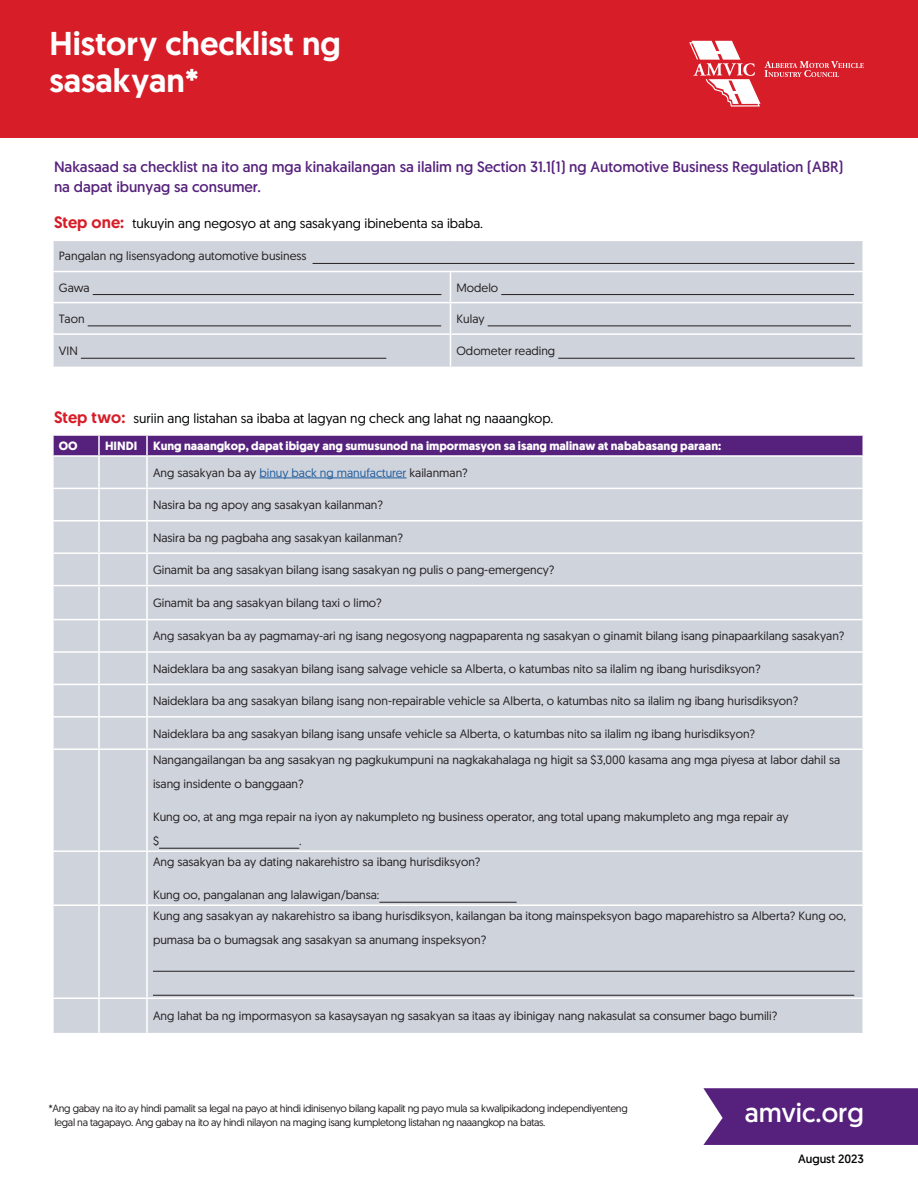
<style>
.page{position:relative;width:918px;height:1188px;background:#fff}
.page>*{position:absolute;margin:0;border:0;box-sizing:border-box;transform-origin:0 0}
.t1{font:500 33px/37.5px "Geomanist";color:#fff}
.t2{font:27px "Geomanist";color:#fff}
.t3{font:15px/19.5px "Geomanist";color:#56217c}
.t4{font:13.5px "Geomanist";color:#010203}
.t5{font:12px/24px "Geomanist";color:#231f20}
.t6{font:700 12px "Geomanist";color:#fff}
.t7{font:12px "Geomanist";color:#010203}
.t8{font:10.5px/13.5px "Geomanist";letter-spacing:-.03em;color:#231f20}
.s1{font-weight:500;font-size:16.5px;color:#d61d28}
.s2{color:#215e9f}
</style>
<div class="page">
<div style="left:0;top:0;width:918px;height:137px;background:#d61d28"></div>
<svg style="left:689px;top:41px;width:175px;height:66px"></svg>
<div style="left:54px;top:241px;width:808px;height:126px;background:#cfd3dc"></div>
<hr style="left:450px;top:272px;width:1px;height:30px;background:#fff">
<hr style="left:52px;top:302px;width:398px;height:1px;background:#fff">
<hr style="left:450px;top:302px;width:414px;height:1px;background:#fff">
<hr style="left:450px;top:303px;width:1px;height:30px;background:#fff">
<hr style="left:52px;top:333px;width:398px;height:2px;background:#fff">
<hr style="left:450px;top:333px;width:414px;height:2px;background:#fff">
<hr style="left:450px;top:335px;width:1px;height:32px;background:#fff">
<hr style="left:52px;top:271px;width:398px;height:1px;background:#fff">
<hr style="left:450px;top:271px;width:414px;height:1px;background:#fff">
<hr style="left:313px;top:263px;width:541px;height:1px;background:#231f20">
<hr style="left:93px;top:294px;width:348px;height:1px;background:#231f20">
<hr style="left:501px;top:294px;width:353px;height:1px;background:#231f20">
<hr style="left:88px;top:326px;width:353px;height:1px;background:#231f20">
<hr style="left:488px;top:326px;width:363px;height:1px;background:#231f20">
<hr style="left:81px;top:358px;width:305px;height:1px;background:#231f20">
<hr style="left:558px;top:358px;width:297px;height:1px;background:#231f20">
<div style="left:54px;top:457px;width:808px;height:576px;background:#cfd3dc"></div>
<div style="left:53px;top:435px;width:811px;height:20px;background:#56217c"></div>
<hr style="left:98px;top:457px;width:2px;height:31px;background:#fff">
<hr style="left:146px;top:457px;width:2px;height:31px;background:#fff">
<hr style="left:52px;top:488px;width:47px;height:1px;background:#fff">
<hr style="left:99px;top:488px;width:48px;height:1px;background:#fff">
<hr style="left:98px;top:489px;width:2px;height:31px;background:#fff">
<hr style="left:147px;top:488px;width:717px;height:1px;background:#fff">
<hr style="left:146px;top:489px;width:2px;height:31px;background:#fff">
<hr style="left:52px;top:520px;width:47px;height:2px;background:#fff">
<hr style="left:99px;top:520px;width:48px;height:2px;background:#fff">
<hr style="left:98px;top:522px;width:2px;height:30px;background:#fff">
<hr style="left:147px;top:520px;width:717px;height:2px;background:#fff">
<hr style="left:146px;top:522px;width:2px;height:30px;background:#fff">
<hr style="left:52px;top:552px;width:47px;height:2px;background:#fff">
<hr style="left:99px;top:552px;width:48px;height:2px;background:#fff">
<hr style="left:98px;top:554px;width:2px;height:31px;background:#fff">
<hr style="left:147px;top:552px;width:717px;height:2px;background:#fff">
<hr style="left:146px;top:554px;width:2px;height:31px;background:#fff">
<hr style="left:52px;top:585px;width:47px;height:1px;background:#fff">
<hr style="left:99px;top:585px;width:48px;height:1px;background:#fff">
<hr style="left:98px;top:586px;width:2px;height:33px;background:#fff">
<hr style="left:147px;top:585px;width:717px;height:1px;background:#fff">
<hr style="left:146px;top:586px;width:2px;height:33px;background:#fff">
<hr style="left:52px;top:619px;width:47px;height:1px;background:#fff">
<hr style="left:99px;top:619px;width:48px;height:1px;background:#fff">
<hr style="left:98px;top:620px;width:2px;height:31px;background:#fff">
<hr style="left:147px;top:619px;width:717px;height:1px;background:#fff">
<hr style="left:146px;top:620px;width:2px;height:31px;background:#fff">
<hr style="left:52px;top:651px;width:47px;height:2px;background:#fff">
<hr style="left:99px;top:651px;width:48px;height:2px;background:#fff">
<hr style="left:98px;top:653px;width:2px;height:31px;background:#fff">
<hr style="left:147px;top:651px;width:717px;height:2px;background:#fff">
<hr style="left:146px;top:653px;width:2px;height:31px;background:#fff">
<hr style="left:52px;top:684px;width:47px;height:1px;background:#fff">
<hr style="left:99px;top:684px;width:48px;height:1px;background:#fff">
<hr style="left:98px;top:685px;width:2px;height:31px;background:#fff">
<hr style="left:147px;top:684px;width:717px;height:1px;background:#fff">
<hr style="left:146px;top:685px;width:2px;height:31px;background:#fff">
<hr style="left:52px;top:716px;width:47px;height:2px;background:#fff">
<hr style="left:99px;top:716px;width:48px;height:2px;background:#fff">
<hr style="left:98px;top:718px;width:2px;height:30px;background:#fff">
<hr style="left:147px;top:716px;width:717px;height:2px;background:#fff">
<hr style="left:146px;top:718px;width:2px;height:30px;background:#fff">
<hr style="left:52px;top:748px;width:47px;height:2px;background:#fff">
<hr style="left:99px;top:748px;width:48px;height:2px;background:#fff">
<hr style="left:98px;top:750px;width:2px;height:100px;background:#fff">
<hr style="left:147px;top:748px;width:717px;height:2px;background:#fff">
<hr style="left:146px;top:750px;width:2px;height:100px;background:#fff">
<hr style="left:52px;top:850px;width:47px;height:2px;background:#fff">
<hr style="left:99px;top:850px;width:48px;height:2px;background:#fff">
<hr style="left:98px;top:852px;width:2px;height:52px;background:#fff">
<hr style="left:147px;top:850px;width:717px;height:2px;background:#fff">
<hr style="left:146px;top:852px;width:2px;height:52px;background:#fff">
<hr style="left:52px;top:904px;width:47px;height:2px;background:#fff">
<hr style="left:99px;top:904px;width:48px;height:2px;background:#fff">
<hr style="left:98px;top:906px;width:2px;height:92px;background:#fff">
<hr style="left:147px;top:904px;width:717px;height:2px;background:#fff">
<hr style="left:146px;top:906px;width:2px;height:92px;background:#fff">
<hr style="left:52px;top:998px;width:47px;height:1px;background:#fff">
<hr style="left:99px;top:998px;width:48px;height:1px;background:#fff">
<hr style="left:98px;top:999px;width:2px;height:34px;background:#fff">
<hr style="left:147px;top:998px;width:717px;height:1px;background:#fff">
<hr style="left:146px;top:999px;width:2px;height:34px;background:#fff">
<hr style="left:259px;top:478px;width:148px;height:1px;background:#215e9f">
<hr style="left:159px;top:848px;width:140px;height:1px;background:#231f20">
<hr style="left:379px;top:902px;width:138px;height:1px;background:#231f20">
<hr style="left:153px;top:971px;width:702px;height:1px;background:#231f20">
<hr style="left:153px;top:995px;width:701px;height:1px;background:#231f20">
<svg style="left:703px;top:1088px;width:215px;height:57px;background:#5e2c82"></svg>
<h1 class="t1" style="left:50px;top:24px;width:293px">History checklist ng sasakyan*</h1>
<p class="t3" style="left:54px;top:157px;width:791px">Nakasaad sa checklist na ito ang mga kinakailangan sa ilalim ng Section 31.1(1) ng Automotive Business Regulation (ABR) na dapat ibunyag sa consumer.</p>
<p class="t4" style="left:54px;top:215px;width:431px"><span class="s1">Step one:</span> tukuyin ang negosyo at ang sasakyang ibinebenta sa ibaba.</p>
<p class="t5" style="left:59px;top:244px;width:249px">Pangalan ng lisensyadong automotive business</p>
<p class="t5" style="left:59px;top:275px;width:32px">Gawa</p>
<p class="t5" style="left:456px;top:275px;width:43px">Modelo</p>
<p class="t5" style="left:59px;top:306px;width:27px">Taon</p>
<p class="t5" style="left:456px;top:306px;width:30px">Kulay</p>
<p class="t5" style="left:59px;top:339px;width:20px">VIN</p>
<p class="t5" style="left:456px;top:339px;width:100px">Odometer reading</p>
<p class="t4" style="left:54px;top:409px;width:501px"><span class="s1">Step two:</span> suriin ang listahan sa ibaba at lagyan ng check ang lahat ng naaangkop.</p>
<p class="t6" style="left:59px;top:438px;width:20px">OO</p>
<p class="t6" style="left:105px;top:438px;width:34px">HINDI</p>
<p class="t6" style="left:153px;top:438px;width:570px">Kung naaangkop, dapat ibigay ang sumusunod na impormasyon sa isang malinaw at nababasang paraan:</p>
<p class="t5" style="left:153px;top:460px;width:316px">Ang sasakyan ba ay <span class="s2">binuy back ng manufacturer</span> kailanman?</p>
<p class="t5" style="left:153px;top:493px;width:232px">Nasira ba ng apoy ang sasakyan kailanman?</p>
<p class="t5" style="left:153px;top:525px;width:252px">Nasira ba ng pagbaha ang sasakyan kailanman?</p>
<p class="t5" style="left:153px;top:557px;width:403px">Ginamit ba ang sasakyan bilang isang sasakyan ng pulis o pang-emergency?</p>
<p class="t5" style="left:153px;top:591px;width:230px">Ginamit ba ang sasakyan bilang taxi o limo?</p>
<p class="t5" style="left:153px;top:624px;width:693px">Ang sasakyan ba ay pagmamay-ari ng isang negosyong nagpaparenta ng sasakyan o ginamit bilang isang pinapaarkilang sasakyan?</p>
<p class="t5" style="left:153px;top:656px;width:609px">Naideklara ba ang sasakyan bilang isang salvage vehicle sa Alberta, o katumbas nito sa ilalim ng ibang hurisdiksyon?</p>
<p class="t5" style="left:153px;top:689px;width:647px">Naideklara ba ang sasakyan bilang isang non-repairable vehicle sa Alberta, o katumbas nito sa ilalim ng ibang hurisdiksyon?</p>
<p class="t5" style="left:153px;top:721px;width:604px">Naideklara ba ang sasakyan bilang isang unsafe vehicle sa Alberta, o katumbas nito sa ilalim ng ibang hurisdiksyon?</p>
<p class="t5" style="left:153px;top:748px;width:689px">Nangangailangan ba ang sasakyan ng pagkukumpuni na nagkakahalaga ng higit sa $3,000 kasama ang mga piyesa at labor dahil sa isang insidente o banggaan?</p>
<p class="t5" style="left:153px;top:805px;width:637px">Kung oo, at ang mga repair na iyon ay nakumpleto ng business operator, ang total upang makumpleto ang mga repair ay $</p>
<p class="t5" style="left:153px;top:830px;width:329px;line-height:21px;text-indent:146px">.<br>Ang sasakyan ba ay dating nakarehistro sa ibang hurisdiksyon?</p>
<p class="t5" style="left:153px;top:884px;width:694px;line-height:21px">Kung oo, pangalanan ang lalawigan/bansa:<br>Kung ang sasakyan ay nakarehistro sa ibang hurisdiksyon, kailangan ba itong mainspeksyon bago maparehistro sa Alberta? Kung oo,</p>
<p class="t5" style="left:153px;top:928px;width:335px">pumasa ba o bumagsak ang sasakyan sa anumang inspeksyon?</p>
<p class="t5" style="left:153px;top:1004px;width:626px">Ang lahat ba ng impormasyon sa kasaysayan ng sasakyan sa itaas ay ibinigay nang nakasulat sa consumer bago bumili?</p>
<p class="t8" style="left:54px;top:1102px;width:575px;text-indent:-6px">*Ang gabay na ito ay hindi pamalit sa legal na payo at hindi idinisenyo bilang kapalit ng payo mula sa kwalipikadong independiyenteng legal na tagapayo. Ang gabay na ito ay hindi nilayon na maging isang kumpletong listahan ng naaangkop na batas.</p>
<h2 class="t2" style="left:745px;top:1095px;width:121px">amvic.org</h2>
<p class="t7" style="left:798px;top:1151px;width:67px">August 2023</p>
</div>
